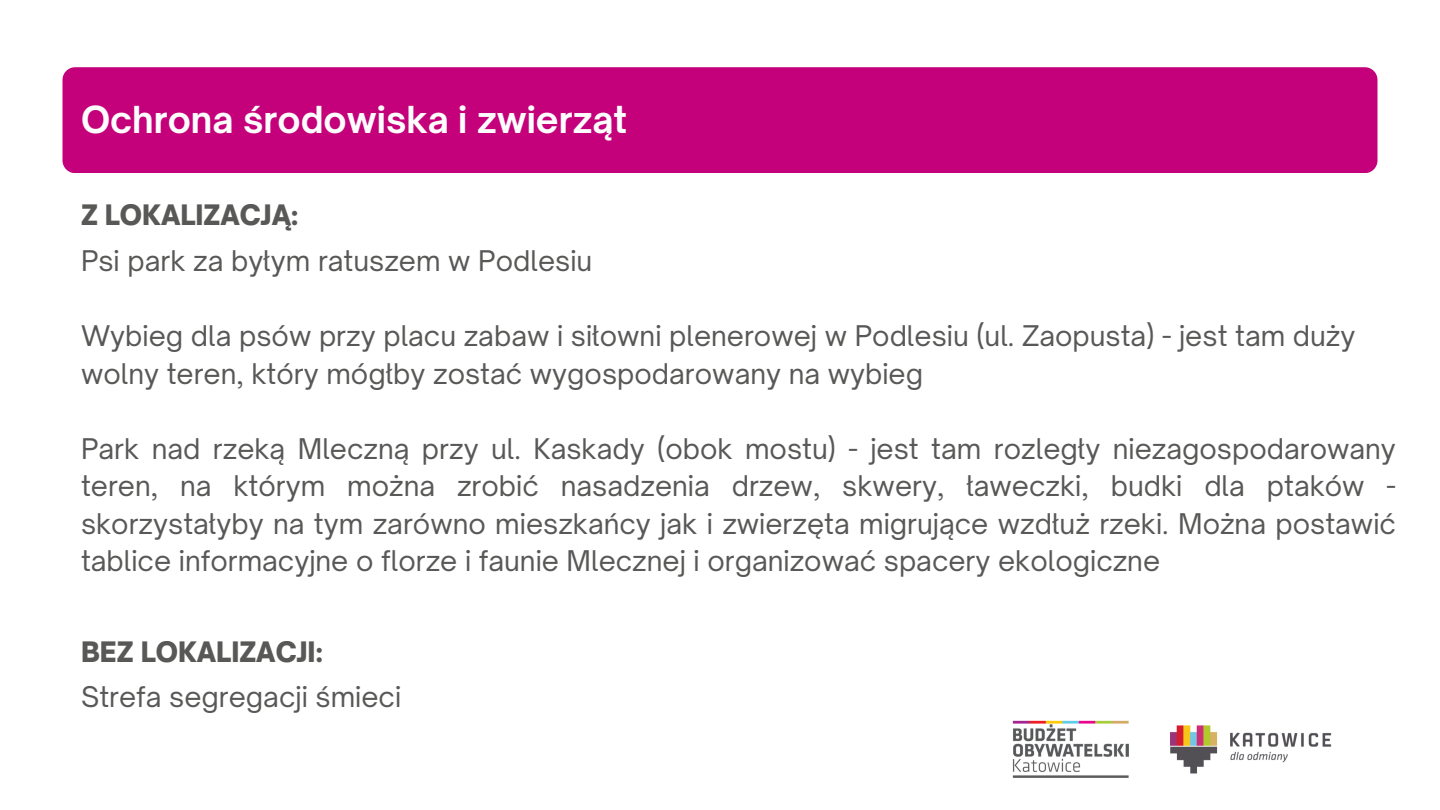
<style>
.page{position:relative;width:1440px;height:810px;background:#fff}
.page>*{position:absolute;margin:0;border:0;box-sizing:border-box;transform-origin:0 0}
.t1{font:700 35.6px "Open Sauce One";color:#fdfdfd}
.t2{font:27.3px/37.5px "Open Sauce One";color:#585857}
.t3{font:900 27px "Open Sauce One";color:#585857}
</style>
<div class="page">
<div style="left:63px;top:67px;width:1314px;height:106px;background:#c4007a;border-radius:13px"></div>
<img style="left:1012px;top:720px;width:320px;height:58px">
<h1 class="t1" style="left:81px;top:97px;width:548px">Ochrona środowiska i zwierząt</h1>
<p class="t3" style="left:81px;top:198px;width:219px">Z LOKALIZACJĄ:</p>
<h2 class="t2" style="left:81px;top:242px;width:513px">Psi park za byłym ratuszem w Podlesiu</h2>
<p class="t2" style="left:81px;top:317px;width:1276px">Wybieg dla psów przy placu zabaw i siłowni plenerowej w Podlesiu (ul. Zaopusta) - jest tam duży wolny teren, który mógłby zostać wygospodarowany na wybieg</p>
<p class="t2" style="left:81px;top:429px;width:1316px;text-align:justify">Park nad rzeką Mleczną przy ul. Kaskady (obok mostu) - jest tam rozległy niezagospodarowany teren, na którym można zrobić nasadzenia drzew, skwery, ławeczki, budki dla ptaków - skorzystałyby na tym zarówno mieszkańcy jak i zwierzęta migrujące wzdłuż rzeki. Można postawić tablice informacyjne o florze i faunie Mlecznej i organizować spacery ekologiczne</p>
<h2 class="t3" style="left:81px;top:635px;width:243px">BEZ LOKALIZACJI:</h2>
<p class="t2" style="left:81px;top:677px;width:322px">Strefa segregacji śmieci</p>
</div>
